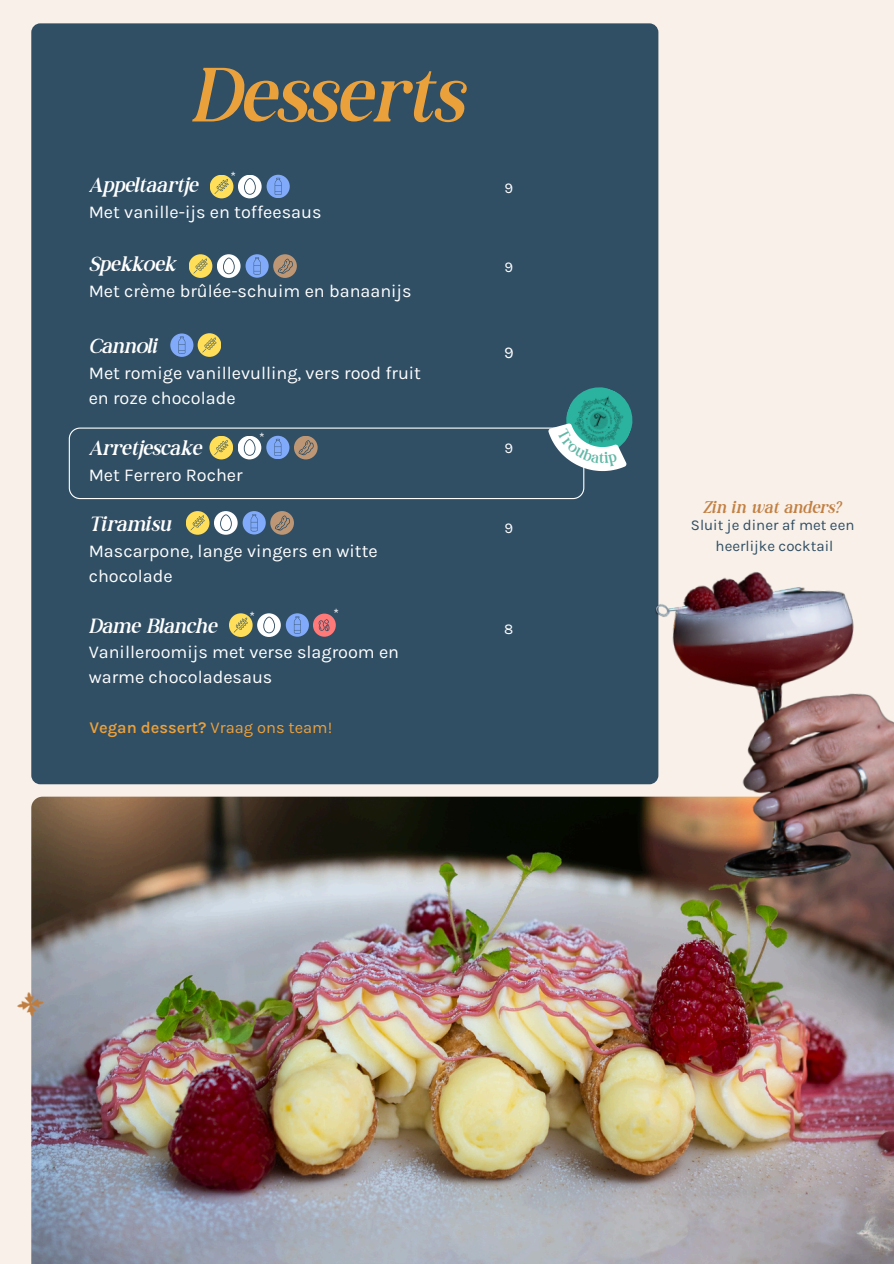
<style>
.page{position:relative;width:894px;height:1264px;background:#fff}
.page>*{position:absolute;margin:0;border:0;box-sizing:border-box;transform-origin:0 0}
.t1{font:italic 75px "Ws Paradose";color:#eba13b}
.t2{font:italic 20.1px "Ws Paradose";color:#fff}
.t3{font:18px/24.8px "Karla";color:#fff}
.t4{font:600 16.5px "Karla";color:#eba13b}
.t5{font:italic 16.5px "Ws Paradose";color:#c27f41}
.t6{font:16.5px "Karla";color:#fff}
.t7{font:15px "Karla";color:#304e64}
.t8{font:15px "Karla";color:#fff}
.t9{font:13.5px "Karla";color:#304e64}
.t10{font:13.5px "Karla";color:#fff}
.s1{font-weight:400}
</style>
<div class="page">
<div style="left:0;top:0;width:893px;height:1263px;background:#f8f0e9"></div>
<img style="left:31px;top:796px;width:862px;height:467px">
<div style="left:31px;top:23px;width:627px;height:761px;background:#304e64;border-radius:9px"></div>
<img style="left:566px;top:387px;width:67px;height:38px">
<img style="left:17px;top:987px;width:30px;height:32px">
<img style="left:569px;top:529px;width:324px;height:489px">
<div style="left:210px;top:175px;width:23px;height:23px;background:#ffde59;border-radius:50%"></div>
<svg style="left:214px;top:179px;width:14px;height:15px"></svg>
<div style="left:238px;top:175px;width:23px;height:23px;background:#fff;border-radius:50%"></div>
<svg style="left:238px;top:178px;width:23px;height:17px"></svg>
<div style="left:266px;top:175px;width:24px;height:23px;background:#81aafa;border-radius:50%"></div>
<svg style="left:274px;top:178px;width:7px;height:17px"></svg>
<div style="left:189px;top:254px;width:23px;height:24px;background:#ffde59;border-radius:50%"></div>
<svg style="left:193px;top:259px;width:14px;height:14px"></svg>
<svg style="left:217px;top:254px;width:23px;height:24px"></svg>
<svg style="left:217px;top:257px;width:23px;height:17px"></svg>
<svg style="left:245px;top:254px;width:23px;height:24px"></svg>
<svg style="left:253px;top:257px;width:7px;height:17px"></svg>
<div style="left:273px;top:254px;width:24px;height:24px;background:#bd9775;border-radius:50%"></div>
<svg style="left:277px;top:258px;width:16px;height:16px"></svg>
<div style="left:170px;top:333px;width:23px;height:24px;background:#81aafa;border-radius:50%"></div>
<svg style="left:178px;top:336px;width:7px;height:17px"></svg>
<div style="left:197px;top:333px;width:24px;height:24px;background:#ffde59;border-radius:50%"></div>
<svg style="left:202px;top:337px;width:14px;height:15px"></svg>
<div style="left:186px;top:511px;width:23px;height:23px;background:#ffde59;border-radius:50%"></div>
<svg style="left:190px;top:515px;width:15px;height:15px"></svg>
<div style="left:214px;top:511px;width:23px;height:23px;background:#fff;border-radius:50%"></div>
<svg style="left:214px;top:514px;width:23px;height:17px"></svg>
<svg style="left:242px;top:511px;width:24px;height:23px"></svg>
<svg style="left:251px;top:514px;width:6px;height:17px"></svg>
<div style="left:270px;top:511px;width:24px;height:23px;background:#bd9775;border-radius:50%"></div>
<svg style="left:275px;top:515px;width:15px;height:15px"></svg>
<div style="left:229px;top:613px;width:23px;height:24px;background:#ffde59;border-radius:50%"></div>
<svg style="left:234px;top:617px;width:14px;height:15px"></svg>
<svg style="left:257px;top:613px;width:24px;height:24px"></svg>
<svg style="left:257px;top:616px;width:24px;height:17px"></svg>
<svg style="left:286px;top:613px;width:23px;height:23px"></svg>
<svg style="left:294px;top:616px;width:6px;height:17px"></svg>
<div style="left:313px;top:613px;width:23px;height:23px;background:#ff7979;border-radius:50%"></div>
<svg style="left:318px;top:619px;width:12px;height:12px"></svg>
<svg style="left:69px;top:416px;width:563px;height:83px"></svg>
<p class="t1" style="left:190px;top:50px;width:273px">Desserts</p>
<p class="t9" style="left:230px;top:170px;width:7px">*</p>
<h2 class="t2" style="left:89px;top:173px;width:111px">Appeltaartje</h2>
<h2 class="t3" style="left:89px;top:200px;width:234px">Met vanille-ijs en toffeesaus</h2>
<h2 class="t2" style="left:89px;top:252px;width:88px">Spekkoek</h2>
<h2 class="t3" style="left:89px;top:279px;width:324px">Met crème brûlée-schuim en banaanijs</h2>
<h2 class="t2" style="left:89px;top:334px;width:71px">Cannoli</h2>
<h2 class="t3" style="left:89px;top:361px;width:334px">Met romige vanillevulling, vers rood fruit en roze chocolade</h2>
<h2 class="t2" style="left:89px;top:435px;width:114px">Arretjescake</h2>
<h2 class="t3" style="left:89px;top:462px;width:155px">Met Ferrero Rocher</h2>
<h2 class="t2" style="left:89px;top:512px;width:84px">Tiramisu</h2>
<h2 class="t3" style="left:89px;top:539px;width:290px">Mascarpone, lange vingers en witte chocolade</h2>
<h2 class="t2" style="left:89px;top:613px;width:130px">Dame Blanche</h2>
<h2 class="t3" style="left:89px;top:640px;width:312px">Vanilleroomijs met verse slagroom en warme chocoladesaus</h2>
<p class="t10" style="left:259px;top:430px;width:7px">*</p>
<p class="t10" style="left:333px;top:605px;width:7px">*</p>
<p class="t9" style="left:250px;top:608px;width:7px">*</p>
<p class="t9" style="left:334px;top:609px;width:7px">*</p>
<p class="t4" style="left:89px;top:717px;width:244px">Vegan dessert? <span class="s1">Vraag ons team!</span></p>
<h1 class="t8" style="left:504px;top:179px;width:10px">9</h1>
<p class="t8" style="left:504px;top:259px;width:10px">9</p>
<p class="t6" style="left:504px;top:343px;width:11px">9</p>
<p class="t8" style="left:504px;top:439px;width:10px">9</p>
<p class="t8" style="left:504px;top:519px;width:10px">9</p>
<p class="t8" style="left:504px;top:620px;width:11px">8</p>
<p class="t5" style="left:702px;top:497px;width:140px">Zin in wat anders?</p>
<p class="t7" style="left:690px;top:516px;width:165px">Sluit je diner af met een</p>
<p class="t7" style="left:715px;top:537px;width:119px">heerlijke cocktail</p>
</div>
